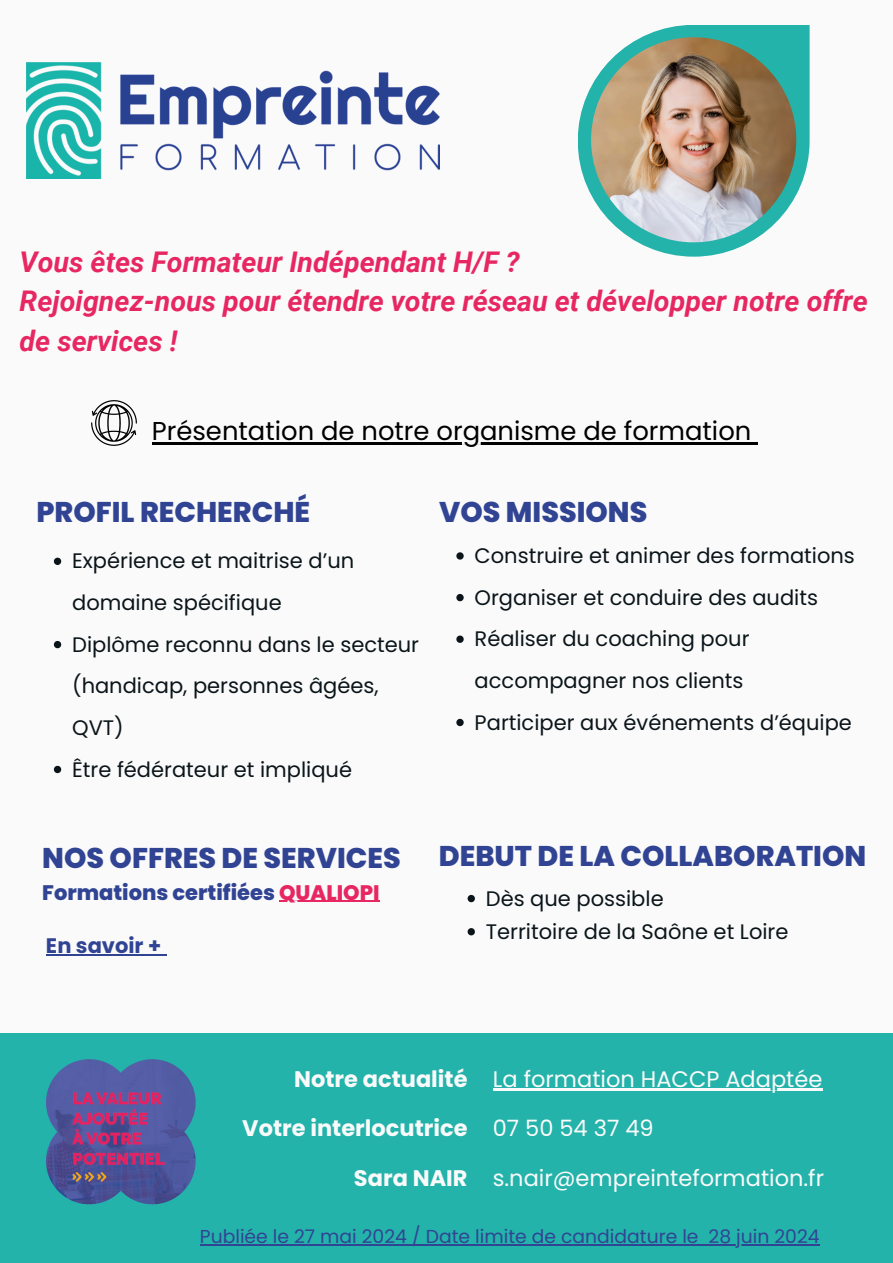
<style>
.page{position:relative;width:893px;height:1263px;background:#fafafa}
.page>*{position:absolute;margin:0;border:0;box-sizing:border-box;transform-origin:0 0}
.t1{font:italic 700 28.5px/39.4px "Roboto";color:#e72761}
.t2{font:800 28.5px "Poppins";color:#314494}
.t3{font:25.8px "Poppins";color:#000}
.t4{font:22.5px "Poppins";color:#fafafa}
.t5{font:700 22.5px "Poppins";color:#fafafa}
.t6{font:21px/41.6px "Poppins";color:#0b1519}
.t7{font:800 21px "Poppins";color:#314494}
.t8{font:700 21px "Poppins";color:#314494}
.t9{font:18.75px "Poppins";color:#314494}
.s1{color:#e72761}
</style>
<div class="page">
<div style="left:0;top:1033px;width:893px;height:230px;background:#23b3aa"></div>
<img style="left:46px;top:1059px;width:150px;height:145px">
<img style="left:27px;top:63px;width:412px;height:115px">
<hr style="left:152px;top:442px;width:599px;height:2px;background:#000">
<svg style="left:751px;top:442px;width:7px;height:2px"></svg>
<img style="left:91px;top:400px;width:46px;height:46px">
<svg style="left:578px;top:25px;width:231px;height:232px"></svg>
<img style="left:591px;top:37px;width:205px;height:205px">
<hr style="left:46px;top:954px;width:115px;height:2px;background:#314494">
<svg style="left:161px;top:954px;width:6px;height:2px"></svg>
<hr style="left:493px;top:1088px;width:329px;height:2px;background:#fafafa">
<svg style="left:54px;top:558px;width:7px;height:7px"></svg>
<svg style="left:54px;top:641px;width:7px;height:7px"></svg>
<svg style="left:54px;top:766px;width:7px;height:7px"></svg>
<svg style="left:467px;top:895px;width:8px;height:7px"></svg>
<svg style="left:467px;top:928px;width:8px;height:7px"></svg>
<svg style="left:456px;top:552px;width:8px;height:8px"></svg>
<svg style="left:456px;top:594px;width:8px;height:7px"></svg>
<svg style="left:456px;top:635px;width:8px;height:8px"></svg>
<svg style="left:456px;top:719px;width:8px;height:7px"></svg>
<hr style="left:279px;top:901px;width:100px;height:1px;background:#e72761">
<hr style="left:200px;top:1244px;width:498px;height:2px;background:#314494">
<svg style="left:698px;top:1244px;width:10px;height:2px"></svg>
<hr style="left:708px;top:1244px;width:111px;height:2px;background:#314494">
<p class="t1" style="left:20px;top:242px;width:849px">Vous êtes Formateur Indépendant H/F ?<br>Rejoignez-nous pour étendre votre réseau et développer notre offre de services !</p>
<h2 class="t3" style="left:152px;top:413px;width:601px">Présentation de notre organisme de formation</h2>
<p class="t2" style="left:36px;top:492px;width:275px">PROFIL RECHERCHÉ</p>
<p class="t6" style="left:72px;top:540px;width:284px">Expérience et maitrise d’un domaine spécifique</p>
<h1 class="t6" style="left:72px;top:623px;width:348px">Diplôme reconnu dans le secteur (handicap, personnes âgées,<br>QVT)</h1>
<p class="t6" style="left:72px;top:748px;width:281px">Être fédérateur et impliqué</p>
<p class="t2" style="left:439px;top:492px;width:210px">VOS MISSIONS</p>
<h4 class="t6" style="left:474px;top:535px;width:382px">Construire et animer des formations</h4>
<h1 class="t6" style="left:474px;top:576px;width:345px">Organiser et conduire des audits</h1>
<p class="t6" style="left:474px;top:618px;width:276px">Réaliser du coaching pour accompagner nos clients</p>
<p class="t6" style="left:474px;top:701px;width:379px">Participer aux événements d’équipe</p>
<p class="t2" style="left:42px;top:838px;width:360px">NOS OFFRES DE SERVICES</p>
<p class="t7" style="left:42px;top:877px;width:339px">Formations certifiées <span class="s1">QUALIOPI</span></p>
<h1 class="t8" style="left:46px;top:931px;width:117px">En savoir +</h1>
<p class="t2" style="left:439px;top:836px;width:429px">DEBUT DE LA COLLABORATION</p>
<p class="t6" style="left:486px;top:877px;width:179px">Dès que possible</p>
<h4 class="t6" style="left:486px;top:910px;width:304px">Territoire de la Saône et Loire</h4>
<p class="t5" style="left:294px;top:1063px;width:175px">Notre actualité</p>
<p class="t5" style="left:242px;top:1113px;width:227px">Votre interlocutrice</p>
<p class="t5" style="left:354px;top:1162px;width:115px">Sara NAIR</p>
<p class="t9" style="left:200px;top:1223px;width:621px">Publiée le 27 mai 2024 / Date limite de candidature le 28 juin 2024</p>
<p class="t4" style="left:493px;top:1063px;width:331px">La formation HACCP Adaptée</p>
<p class="t4" style="left:493px;top:1113px;width:162px">07 50 54 37 49</p>
<p class="t4" style="left:493px;top:1162px;width:333px">s.nair@empreinteformation.fr</p>
</div>
